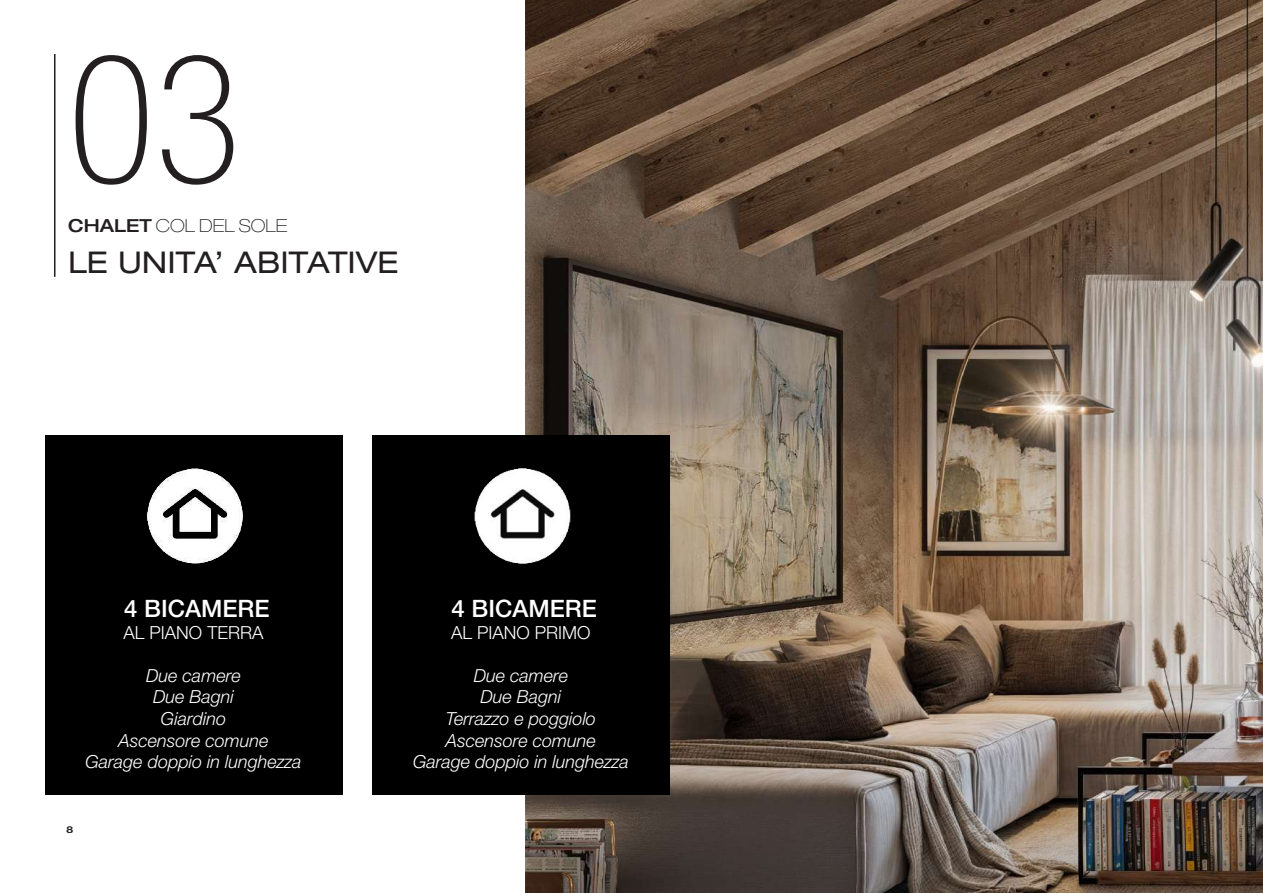
<style>
.page{position:relative;width:1263px;height:893px;background:#fff}
.page>*{position:absolute;margin:0;border:0;box-sizing:border-box;transform-origin:0 0}
.t1{font:100 condensed 180px "Helvetica Neue LT Std";color:#231f20}
.t2{font:expanded 30px "Helvetica Neue LT Std";color:#231f20}
.t3{font:500 24px "Helvetica Neue LT Std";color:#fff}
.t4{font:italic 300 18px/21.6px "Helvetica Neue LT Std";color:#fff;text-align:center}
.t5{font:300 18px "Helvetica Neue LT Std";color:#fff}
.t6{font:100 expanded 18px "Helvetica Neue LT Std";color:#231f20}
.t7{font:700 9.45px "Helvetica Neue LT Std";color:#231f20;scale:1.27 1}
.s1{font-weight:500}
</style>
<div class="page">
<img style="left:525px;top:0;width:738px;height:893px">
<hr style="left:54px;top:54px;width:2px;height:223px;background:#231f20">
<div style="left:45px;top:435px;width:297px;height:360px;background:#000"></div>
<div style="left:372px;top:435px;width:298px;height:360px;background:#000"></div>
<img style="left:147px;top:468px;width:96px;height:96px">
<img style="left:474px;top:468px;width:97px;height:96px">
<h1 class="t1" style="left:68px;top:18px;width:174px">03</h1>
<p class="t6" style="left:68px;top:215px;width:221px"><span class="s1">CHALET</span> COL DEL SOLE</p>
<h2 class="t2" style="left:68px;top:244px;width:332px">LE UNITA’ ABITATIVE</h2>
<h3 class="t3" style="left:124px;top:594px;width:147px">4 BICAMERE</h3>
<p class="t5" style="left:124px;top:621px;width:141px">AL PIANO TERRA</p>
<p class="t4" style="left:86px;top:664px;width:217px">Due camere<br>Due Bagni<br>Giardino<br>Ascensore comune<br>Garage doppio in lunghezza</p>
<p class="t7" style="left:66px;top:824px;width:7px">8</p>
<h3 class="t3" style="left:452px;top:594px;width:147px">4 BICAMERE</h3>
<p class="t5" style="left:451px;top:621px;width:141px">AL PIANO PRIMO</p>
<p class="t4" style="left:413px;top:664px;width:217px">Due camere<br>Due Bagni<br>Terrazzo e poggiolo<br>Ascensore comune<br>Garage doppio in lunghezza</p>
</div>
